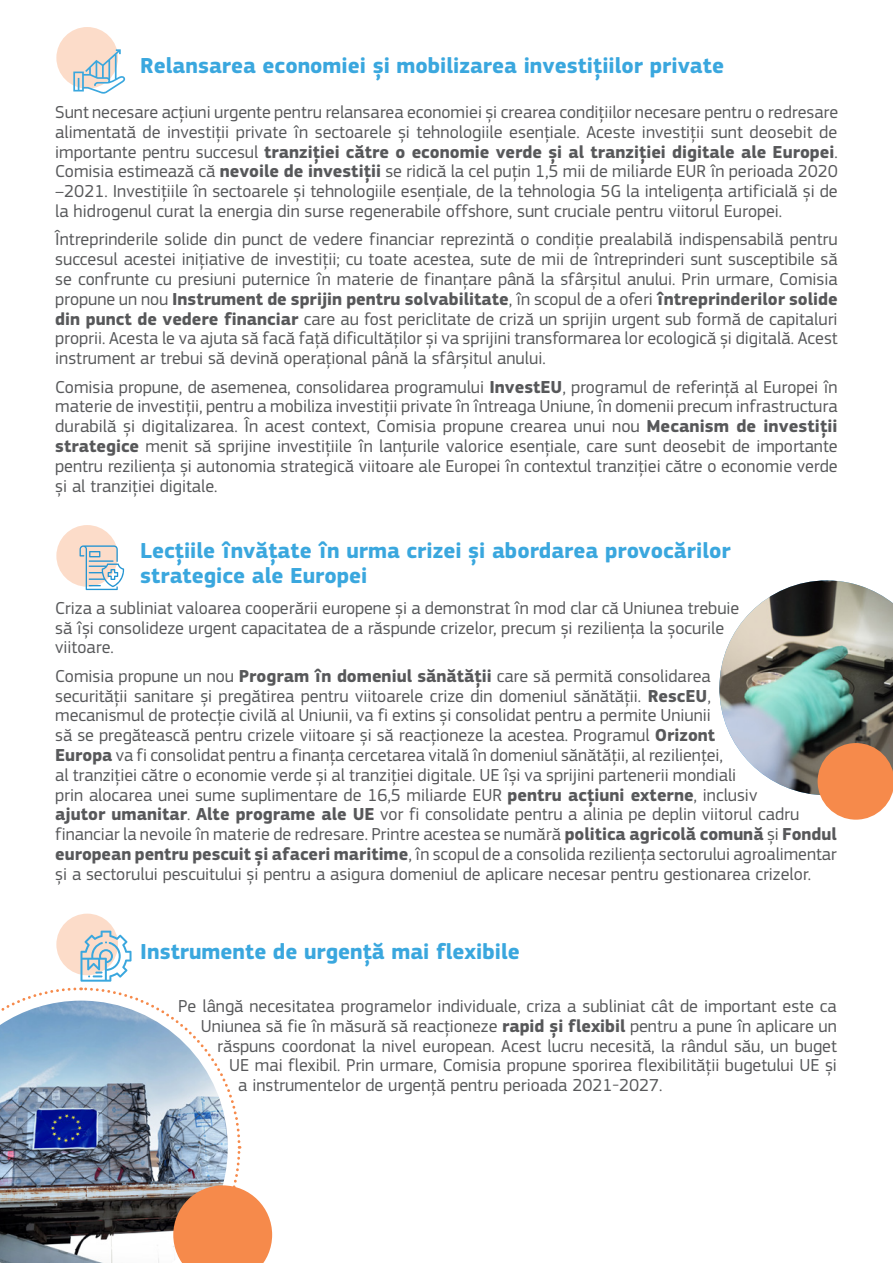
<style>
.page{position:relative;width:893px;height:1263px;background:#fff}
.page>*{position:absolute;margin:0;border:0;box-sizing:border-box;transform-origin:0 0}
.title_2{font:700 22.5px/24.8px "EC Square Sans Pro";color:#3aa7de}
.body{font:18px/19.8px "EC Square Sans Pro";color:#57585a;text-align:justify}
.body_break{font:18px/19.8px "EC Square Sans Pro";color:#57585a;text-align:justify}
.s1{font-weight:700}
</style>
<div class="page">
<div style="left:56px;top:27px;width:62px;height:62px;background:#fcdcc9;border-radius:50%"></div>
<div style="left:56px;top:525px;width:62px;height:62px;background:#fcdcc9;border-radius:50%"></div>
<svg style="left:73px;top:49px;width:52px;height:45px"></svg>
<svg style="left:80px;top:545px;width:44px;height:45px"></svg>
<div style="left:56px;top:914px;width:62px;height:61px;background:#fcdcc9;border-radius:50%"></div>
<img style="left:0;top:931px;width:272px;height:332px">
<svg style="left:719px;top:580px;width:174px;height:240px"></svg>
<p class="title_2" style="left:140px;top:54px;width:585px">Relansarea economiei și mobilizarea investițiilor private</p>
<p class="body_break" style="left:55px;top:102px;width:784px">Sunt necesare acțiuni urgente pentru relansarea economiei și crearea condițiilor necesare pentru o redresare alimentată de investiții private în sectoarele și tehnologiile esențiale. Aceste investiții sunt deosebit de importante pentru succesul <span class="s1">tranziției către o economie verde și al tranziției digitale ale Europei</span>.<br>Comisia estimează că <span class="s1">nevoile de investiții</span> se ridică la cel puțin 1,5 mii de miliarde EUR în perioada 2020 –2021. Investițiile în sectoarele și tehnologiile esențiale, de la tehnologia 5G la inteligența artificială și de la hidrogenul curat la energia din surse regenerabile offshore, sunt cruciale pentru viitorul Europei.</p>
<p class="body" style="left:55px;top:230px;width:784px">Întreprinderile solide din punct de vedere financiar reprezintă o condiție prealabilă indispensabilă pentru succesul acestei inițiative de investiții; cu toate acestea, sute de mii de întreprinderi sunt susceptibile să se confrunte cu presiuni puternice în materie de finanțare până la sfârșitul anului. Prin urmare, Comisia propune un nou <span class="s1">Instrument de sprijin pentru solvabilitate</span>, în scopul de a oferi <span class="s1">întreprinderilor solide din punct de vedere financiar</span> care au fost periclitate de criză un sprijin urgent sub formă de capitaluri proprii. Acesta le va ajuta să facă față dificultăților și va sprijini transformarea lor ecologică și digitală. Acest instrument ar trebui să devină operațional până la sfârșitul anului.</p>
<p class="body" style="left:55px;top:377px;width:784px">Comisia propune, de asemenea, consolidarea programului <span class="s1">InvestEU</span>, programul de referință al Europei în materie de investiții, pentru a mobiliza investiții private în întreaga Uniune, în domenii precum infrastructura durabilă și digitalizarea. În acest context, Comisia propune crearea unui nou <span class="s1">Mecanism de investiții strategice</span> menit să sprijine investițiile în lanțurile valorice esențiale, care sunt deosebit de importante pentru reziliența și autonomia strategică viitoare ale Europei în contextul tranziției către o economie verde și al tranziției digitale.</p>
<p class="title_2" style="left:140px;top:539px;width:592px">Lecțiile învățate în urma crizei și abordarea provocărilor strategice ale Europei</p>
<p class="body_break" style="left:55px;top:598px;width:686px;text-align:left">Criza a subliniat valoarea cooperării europene și a demonstrat în mod clar că Uniunea trebuie să își consolideze urgent capacitatea de a răspunde crizelor, precum și reziliența la șocurile viitoare.</p>
<p class="body" style="left:55px;top:666px;width:783px;text-align:left">Comisia propune un nou <span class="s1">Program în domeniul sănătății</span> care să permită consolidarea<br>securității sanitare și pregătirea pentru viitoarele crize din domeniul sănătății. <span class="s1">RescEU</span>,<br>mecanismul de protecție civilă al Uniunii, va fi extins și consolidat pentru a permite Uniunii<br>să se pregătească pentru crizele viitoare și să reacționeze la acestea. Programul <span class="s1">Orizont<br>Europa</span> va fi consolidat pentru a finanța cercetarea vitală în domeniul sănătății, al rezilienței,<br>al tranziției către o economie verde și al tranziției digitale. UE își va sprijini partenerii mondiali<br>prin alocarea unei sume suplimentare de 16,5 miliarde EUR <span class="s1">pentru acțiuni externe</span>, inclusiv<br><span class="s1">ajutor umanitar</span>. <span class="s1">Alte programe ale UE</span> vor fi consolidate pentru a alinia pe deplin viitorul cadru financiar la nevoile în materie de redresare. Printre acestea se numără <span class="s1">politica agricolă comună</span> și <span class="s1">Fondul european pentru pescuit și afaceri maritime</span>, în scopul de a consolida reziliența sectorului agroalimentar și a sectorului pescuitului și pentru a asigura domeniul de aplicare necesar pentru gestionarea crizelor.</p>
<p class="title_2" style="left:140px;top:940px;width:381px">Instrumente de urgență mai flexibile</p>
<p class="body_break" style="left:178px;top:996px;width:660px">Pe lângă necesitatea programelor individuale, criza a subliniat cât de important este ca</p>
<p class="body_break" style="left:201px;top:1016px;width:638px">Uniunea să fie în măsură să reacționeze <span class="s1">rapid și flexibil</span> pentru a pune în aplicare un</p>
<p class="body_break" style="left:217px;top:1036px;width:621px">răspuns coordonat la nivel european. Acest lucru necesită, la rândul său, un buget</p>
<p class="body_break" style="left:229px;top:1055px;width:609px">UE mai flexibil. Prin urmare, Comisia propune sporirea flexibilității bugetului UE și</p>
<p class="body_break" style="left:238px;top:1075px;width:426px">a instrumentelor de urgență pentru perioada 2021-2027.</p>
</div>
